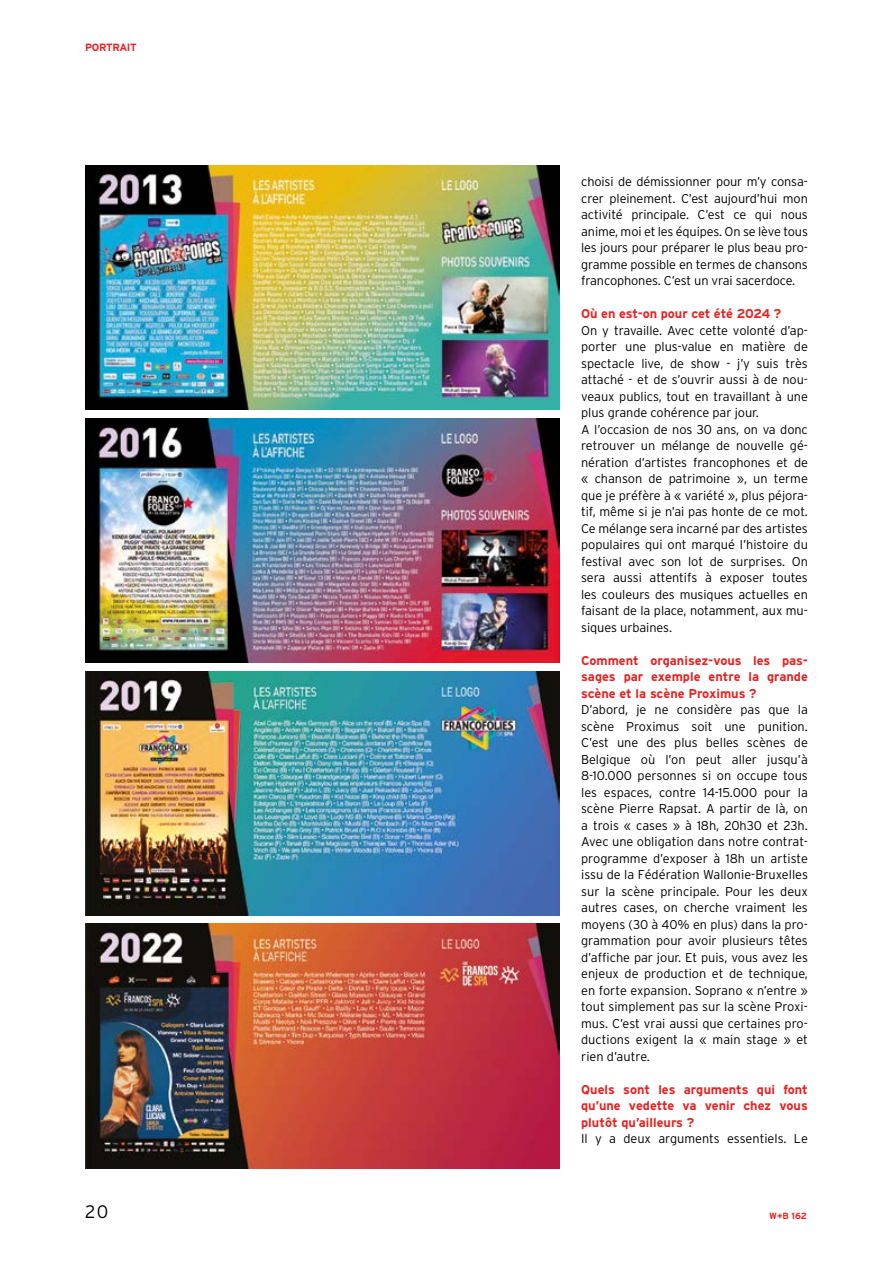
<style>
.page{position:relative;width:893px;height:1263px;background:#fff}
.page>*{position:absolute;margin:0;border:0;box-sizing:border-box;transform-origin:0 0}
.t1{font:300 18px "Interstate";color:#000}
.t2{font:300 12.75px/16.5px "Interstate";letter-spacing:-.005em;color:#000;text-align:justify}
.t3{font:700 12.75px/16.5px "Interstate";color:#e52322;text-align:justify}
.t4{font:700 10.5px "Interstate";letter-spacing:-.03em;color:#e52322}
.t5{font:700 9px "Interstate";color:#e52322}
</style>
<div class="page">
<img style="left:85px;top:166px;width:475px;height:243px">
<img style="left:85px;top:419px;width:475px;height:243px">
<img style="left:85px;top:671px;width:475px;height:244px">
<img style="left:85px;top:924px;width:475px;height:244px">
<p class="t4" style="left:85px;top:41px;width:53px">PORTRAIT</p>
<p class="t2" style="left:581px;top:173px;width:228px">choisi de démissionner pour m’y consa&shy;crer pleinement. C’est aujourd’hui mon activité principale. C’est ce qui nous anime, moi et les équipes. On se lève tous les jours pour préparer le plus beau pro&shy;gramme possible en termes de chansons francophones. C’est un vrai sacerdoce.</p>
<p class="t3" style="left:581px;top:305px;width:202px">Où en est-on pour cet été 2024 ?</p>
<p class="t2" style="left:581px;top:322px;width:228px;text-align:left">On y travaille. Avec cette volonté d’ap&shy;porter une plus-value en matière de spectacle live, de show - j’y suis très attaché - et de s’ouvrir aussi à de nou&shy;veaux publics, tout en travaillant à une plus grande cohérence par jour.<br>A l’occasion de nos 30 ans, on va donc retrouver un mélange de nouvelle gé&shy;nération d’artistes francophones et de « chanson de patrimoine », un terme que je préfère à « variété », plus péjora&shy;tif, même si je n’ai pas honte de ce mot.<br>Ce mélange sera incarné par des artistes populaires qui ont marqué l’histoire du festival avec son lot de surprises. On sera aussi attentifs à exposer toutes les couleurs des musiques actuelles en faisant de la place, notamment, aux mu&shy;siques urbaines.</p>
<p class="t3" style="left:581px;top:652px;width:228px">Comment organisez-vous les pas&shy;sages par exemple entre la grande scène et la scène Proximus ?</p>
<p class="t2" style="left:581px;top:701px;width:228px">D’abord, je ne considère pas que la scène Proximus soit une punition.<br>C’est une des plus belles scènes de Belgique où l’on peut aller jusqu’à 8-10.000 personnes si on occupe tous les espaces, contre 14-15.000 pour la scène Pierre Rapsat. A partir de là, on a trois « cases » à 18h, 20h30 et 23h.<br>Avec une obligation dans notre contrat&shy;programme d’exposer à 18h un artiste issu de la Fédération Wallonie-Bruxelles sur la scène principale. Pour les deux autres cases, on cherche vraiment les moyens (30 à 40% en plus) dans la pro&shy;grammation pour avoir plusieurs têtes d’affiche par jour. Et puis, vous avez les enjeux de production et de technique, en forte expansion. Soprano « n’entre » tout simplement pas sur la scène Proxi&shy;mus. C’est vrai aussi que certaines pro&shy;ductions exigent la « main stage » et rien d’autre.</p>
<p class="t3" style="left:581px;top:1081px;width:228px">Quels sont les arguments qui font qu’une vedette va venir chez vous plutôt qu’ailleurs ?</p>
<p class="t2" style="left:581px;top:1130px;width:228px">Il y a deux arguments essentiels. Le</p>
<h1 class="t1" style="left:85px;top:1201px;width:25px">20</h1>
<p class="t5" style="left:769px;top:1211px;width:39px">W+B 162</p>
</div>
